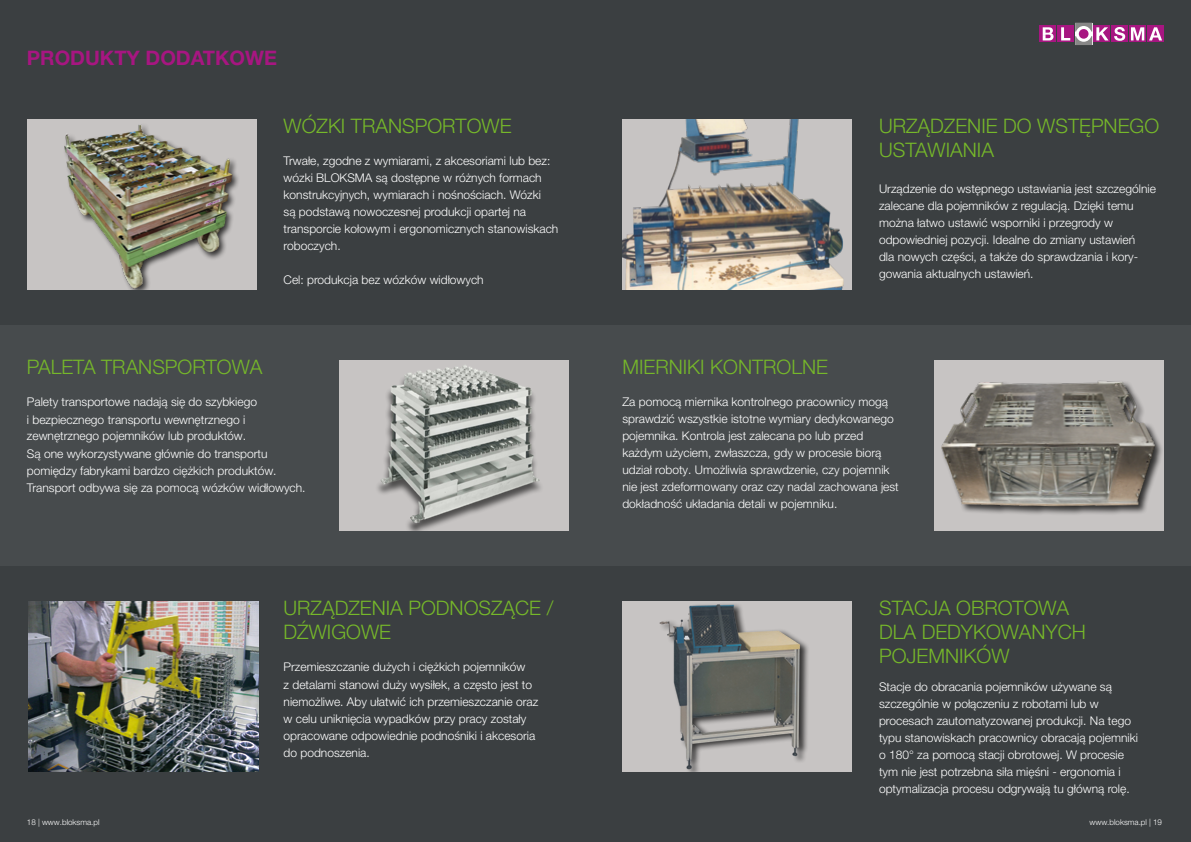
<style>
.page{position:relative;width:1191px;height:842px;background:#3b3f41}
.page>*{position:absolute;margin:0;border:0;box-sizing:border-box;transform-origin:0 0}
.t1{font:300 20px/24px "Helvetica Neue LT Pro";color:#76b82a}
.t2{font:700 20px "Helvetica Neue LT Pro";color:#a71681}
.t3{font:300 12px/17px "Helvetica Neue LT Pro";color:#fff}
.t4{font:300 8px "Helvetica Neue LT Pro";color:#fff}
</style>
<div class="page">
<div style="left:1057px;top:26px;width:17px;height:16px;background:#a71681"></div>
<svg style="left:1039px;top:26px;width:17px;height:16px"></svg>
<svg style="left:1042px;top:27px;width:11px;height:13px"></svg>
<div style="left:1093px;top:26px;width:17px;height:16px;background:#a71681"></div>
<svg style="left:1061px;top:23px;width:47px;height:22px"></svg>
<div style="left:1111px;top:26px;width:17px;height:16px;background:#a71681"></div>
<svg style="left:1114px;top:27px;width:11px;height:14px"></svg>
<svg style="left:1129px;top:26px;width:17px;height:16px"></svg>
<svg style="left:1147px;top:26px;width:17px;height:16px"></svg>
<svg style="left:1131px;top:27px;width:31px;height:13px"></svg>
<div style="left:0;top:325px;width:1191px;height:241px;background:#474b4d"></div>
<img style="left:622px;top:119px;width:230px;height:170px">
<div style="left:934px;top:360px;width:230px;height:170px;background:#c7c4c3"></div>
<img style="left:941px;top:380px;width:221px;height:134px">
<div style="left:622px;top:601px;width:230px;height:170px;background:#c7c4c3"></div>
<img style="left:659px;top:604px;width:149px;height:167px">
<img style="left:27px;top:119px;width:229px;height:170px">
<div style="left:339px;top:360px;width:229px;height:170px;background:#c7c4c3"></div>
<img style="left:377px;top:365px;width:164px;height:165px">
<img style="left:28px;top:601px;width:230px;height:170px">
<h1 class="t2" style="left:27px;top:46px;width:252px">PRODUKTY DODATKOWE</h1>
<h1 class="t1" style="left:283px;top:114px;width:229px">WÓZKI TRANSPORTOWE</h1>
<p class="t3" style="left:283px;top:152px;width:276px">Trwałe, zgodne z wymiarami, z akcesoriami lub bez: wózki BLOKSMA są dostępne w różnych formach konstrukcyjnych, wymiarach i nośnościach. Wózki<br>są podstawą nowoczesnej produkcji opartej na transporcie kołowym i ergonomicznych stanowiskach roboczych.</p>
<p class="t3" style="left:283px;top:271px;width:202px">Cel: produkcja bez wózków widłowych</p>
<h1 class="t1" style="left:27px;top:355px;width:237px">PALETA TRANSPORTOWA</h1>
<p class="t3" style="left:27px;top:392px;width:232px;line-height:17.9px">Palety transportowe nadają się do szybkiego i bezpiecznego transportu wewnętrznego i</p>
<p class="t3" style="left:27px;top:427px;width:280px;line-height:17.3px">zewnętrznego pojemników lub produktów.<br>Są one wykorzystywane głównie do transportu pomiędzy fabrykami bardzo ciężkich produktów.<br>Transport odbywa się za pomocą wózków widłowych.</p>
<h1 class="t1" style="left:283px;top:596px;width:271px">URZĄDZENIA PODNOSZĄCE /<br>DŹWIGOWE</h1>
<p class="t3" style="left:283px;top:658px;width:256px">Przemieszczanie dużych i ciężkich pojemników<br>z detalami stanowi duży wysiłek, a często jest to niemożliwe. Aby ułatwić ich przemieszczanie oraz w celu uniknięcia wypadków przy pracy zostały opracowane odpowiednie podnośniki i akcesoria do podnoszenia.</p>
<h1 class="t1" style="left:879px;top:114px;width:282px">URZĄDZENIE DO WSTĘPNEGO<br>USTAWIANIA</h1>
<h1 class="t1" style="left:622px;top:355px;width:207px">MIERNIKI KONTROLNE</h1>
<p class="t3" style="left:879px;top:180px;width:278px">Urządzenie do wstępnego ustawiania jest szczególnie zalecane dla pojemników z regulacją. Dzięki temu można łatwo ustawić wsporniki i przegrody w odpowiedniej pozycji. Idealne do zmiany ustawień<br>dla nowych części, a także do sprawdzania i kory&shy;gowania aktualnych ustawień.</p>
<p class="t3" style="left:622px;top:393px;width:278px">Za pomocą miernika kontrolnego pracownicy mogą sprawdzić wszystkie istotne wymiary dedykowanego pojemnika. Kontrola jest zalecana po lub przed każdym użyciem, zwłaszcza, gdy w procesie biorą udział roboty. Umożliwia sprawdzenie, czy pojemnik nie jest zdeformowany oraz czy nadal zachowana jest dokładność układania detali w pojemniku.</p>
<h1 class="t1" style="left:879px;top:596px;width:208px">STACJA OBROTOWA<br>DLA DEDYKOWANYCH<br>POJEMNIKÓW</h1>
<p class="t3" style="left:879px;top:678px;width:260px">Stacje do obracania pojemników używane są szczególnie w połączeniu z robotami lub w procesach zautomatyzowanej produkcji. Na tego typu stanowiskach pracownicy obracają pojemniki o 180° za pomocą stacji obrotowej. W procesie tym nie jest potrzebna siła mięśni - ergonomia i optymalizacja procesu odgrywają tu główną rolę.</p>
<p class="t4" style="left:27px;top:817px;width:74px">18 | www.bloksma.pl</p>
<p class="t4" style="left:1089px;top:817px;width:74px">www.bloksma.pl | 19</p>
</div>
